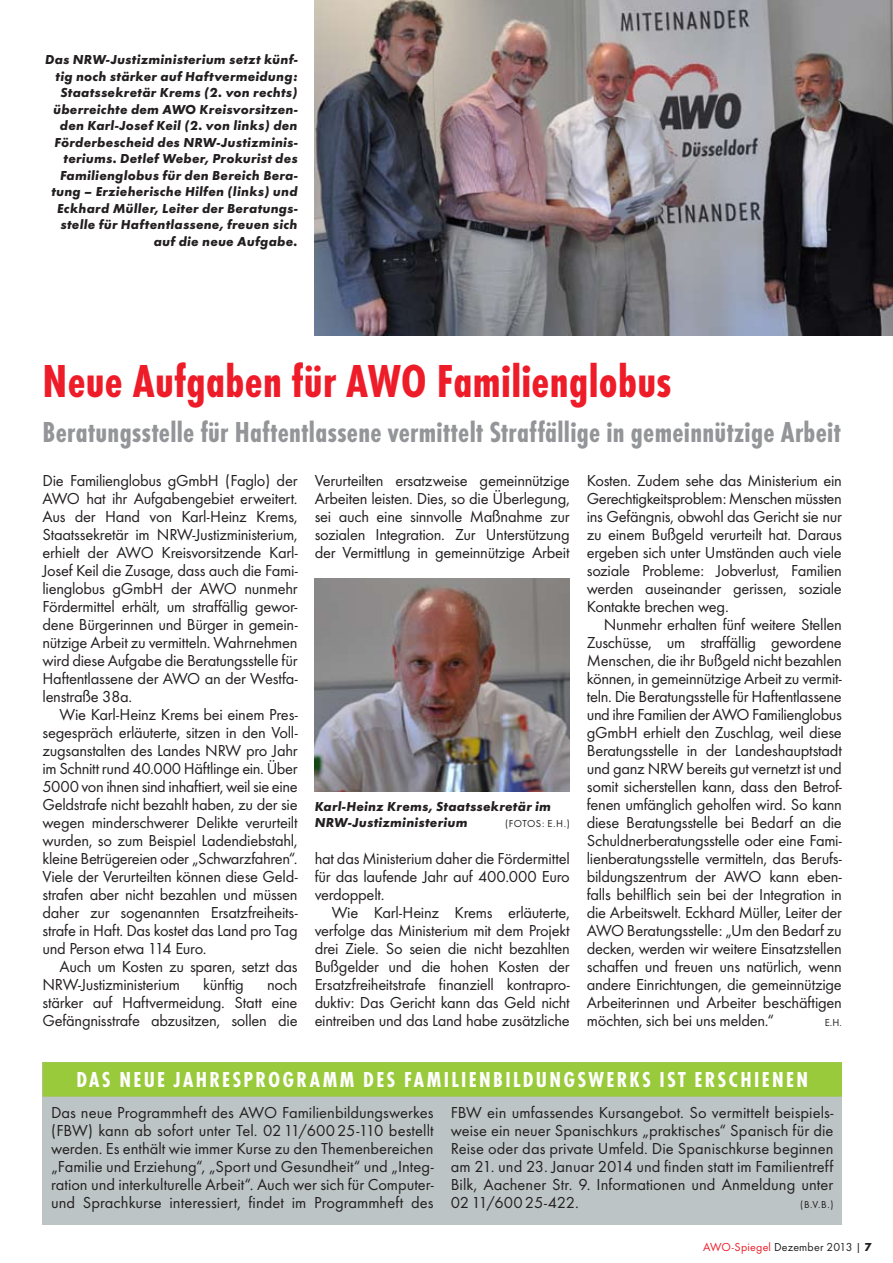
<style>
.page{position:relative;width:893px;height:1263px;background:#fff}
.page>*{position:absolute;margin:0;border:0;box-sizing:border-box;transform-origin:0 0}
.t1{font:700 condensed 48px "Futura T";letter-spacing:.005em;color:#ee1c28}
.t2{font:700 condensed 30px "Futura T";letter-spacing:.01em;color:#939598}
.t3{font:700 condensed 22.5px "Futura T";letter-spacing:.1em;color:#fff}
.t4{font:16.5px/18px "Futura T";letter-spacing:-.015em;color:#231f20;text-align:justify}
.t5{font:italic 700 13.5px/16.5px "Futura T";letter-spacing:.015em;color:#231f20}
.t6{font:12px "Futura T";letter-spacing:.015em;color:#231f20}
.t7{font:10.5px "Futura T";color:#231f20}
.s1{color:#ee1c28}
.s2{font-weight:700}
</style>
<div class="page">
<img style="left:315px;top:0;width:578px;height:336px">
<img style="left:315px;top:578px;width:255px;height:214px">
<div style="left:43px;top:1062px;width:799px;height:162px;background:#bcc4c5"></div>
<div style="left:43px;top:1062px;width:799px;height:35px;background:#99ca3b"></div>
<p class="t5" style="left:45px;top:51px;width:254px;text-align:right">Das NRW-Justizministerium setzt künf&shy;tig noch stärker auf Haftvermeidung:<br>Staatssekretär Krems (2. von rechts) überreichte dem AWO Kreisvorsitzen&shy;den Karl-Josef Keil (2. von links) den Förderbescheid des NRW-Justizminis&shy;teriums. Detlef Weber, Prokurist des Familienglobus für den Bereich Bera&shy;tung – Erzieherische Hilfen (links) und Eckhard Müller, Leiter der Beratungs&shy;stelle für Haftentlassene, freuen sich auf die neue Aufgabe.</p>
<h1 class="t1" style="left:43px;top:353px;width:630px">Neue Aufgaben für AWO Familienglobus</h1>
<h2 class="t2" style="left:43px;top:414px;width:800px">Beratungsstelle für Haftentlassene vermittelt Straffällige in gemeinnützige Arbeit</h2>
<p class="t4" style="left:43px;top:471px;width:257px">Die Familienglobus gGmbH (Faglo) der AWO hat ihr Aufgabengebiet erweitert.<br>Aus der Hand von Karl-Heinz Krems, Staatssekretär im NRW-Justizministerium, erhielt der AWO Kreisvorsitzende Karl-Josef Keil die Zusage, dass auch die Fami&shy;lienglobus gGmbH der AWO nunmehr Fördermittel erhält, um straffällig gewor&shy;dene Bürgerinnen und Bürger in gemein&shy;nützige Arbeit zu vermitteln. Wahrnehmen wird diese Aufgabe die Beratungsstelle für Haftentlassene der AWO an der Westfa&shy;lenstraße 38a.</p>
<p class="t4" style="left:43px;top:705px;width:257px;text-indent:17px">Wie Karl-Heinz Krems bei einem Pres&shy;segespräch erläuterte, sitzen in den Voll&shy;zugsanstalten des Landes NRW pro Jahr im Schnitt rund 40.000 Häftlinge ein. Über 5000 von ihnen sind inhaftiert, weil sie eine Geldstrafe nicht bezahlt haben, zu der sie wegen minderschwerer Delikte verurteilt wurden, so zum Beispiel Ladendiebstahl, kleine Betrügereien oder „Schwarzfahren“.<br>Viele der Verurteilten können diese Geld&shy;strafen aber nicht bezahlen und müssen daher zur sogenannten Ersatzfreiheits&shy;strafe in Haft. Das kostet das Land pro Tag und Person etwa 114 Euro.</p>
<p class="t4" style="left:43px;top:957px;width:257px;text-indent:17px">Auch um Kosten zu sparen, setzt das<br>NRW-Justizministerium</p>
<p class="t4" style="left:203px;top:975px;width:42px">künftig</p>
<p class="t4" style="left:43px;top:975px;width:257px;text-indent:225px">noch stärker auf Haftvermeidung. Statt eine Gefängnisstrafe abzusitzen, sollen die</p>
<p class="t4" style="left:315px;top:471px;width:257px">Verurteilten ersatzweise gemeinnützige Arbeiten leisten. Dies, so die Überlegung, sei auch eine sinnvolle Maßnahme zur sozialen Integration. Zur Unterstützung der Vermittlung in gemeinnützige Arbeit</p>
<p class="t5" style="left:315px;top:798px;width:238px">Karl-Heinz Krems, Staatssekretär im<br>NRW-Justizministerium</p>
<p class="t7" style="left:505px;top:818px;width:17px">(Fotos</p>
<p class="t7" style="left:542px;top:818px;width:29px">: e.h.)</p>
<p class="t4" style="left:315px;top:849px;width:257px">hat das Ministerium daher die Fördermittel für das laufende Jahr auf 400.000 Euro verdoppelt.</p>
<p class="t4" style="left:315px;top:903px;width:257px;text-indent:17px">Wie Karl-Heinz Krems erläuterte, verfolge das Ministerium mit dem Projekt drei Ziele. So seien die nicht bezahlten Bußgelder und die hohen Kosten der Ersatzfreiheitstrafe finanziell kontrapro&shy;duktiv: Das Gericht kann das Geld nicht eintreiben und das Land habe zusätzliche</p>
<p class="t4" style="left:587px;top:471px;width:257px">Kosten. Zudem sehe das Ministerium ein Gerechtigkeitsproblem: Menschen müssten ins Gefängnis, obwohl das Gericht sie nur zu einem Bußgeld verurteilt hat. Daraus ergeben sich unter Umständen auch viele soziale Probleme: Jobverlust, Familien werden auseinander gerissen, soziale Kontakte brechen weg.</p>
<p class="t4" style="left:587px;top:615px;width:257px;text-indent:17px">Nunmehr erhalten fünf weitere Stellen Zuschüsse, um straffällig gewordene Menschen, die ihr Bußgeld nicht bezahlen können, in gemeinnützige Arbeit zu vermit&shy;teln. Die Beratungsstelle für Haftentlassene und ihre Familien der AWO Familienglobus gGmbH erhielt den Zuschlag, weil diese Beratungsstelle in der Landeshauptstadt und ganz NRW bereits gut vernetzt ist und somit sicherstellen kann, dass den Betrof&shy;fenen umfänglich geholfen wird. So kann diese Beratungsstelle bei Bedarf an die Schuldnerberatungsstelle oder eine Fami&shy;lienberatungsstelle vermitteln, das Berufs&shy;bildungszentrum der AWO kann eben&shy;falls behilflich sein bei der Integration in die Arbeitswelt. Eckhard Müller, Leiter der AWO Beratungsstelle: „Um den Bedarf zu decken, werden wir weitere Einsatzstellen schaffen und freuen uns natürlich, wenn andere Einrichtungen, die gemeinnützige Arbeiterinnen und Arbeiter beschäftigen möchten, sich bei uns melden.“</p>
<p class="t7" style="left:825px;top:1016px;width:19px">E.H.</p>
<h3 class="t3" style="left:76px;top:1067px;width:69px">Das neue</h3>
<h3 class="t3" style="left:174px;top:1067px;width:22px">Jahrespr</h3>
<h3 class="t3" style="left:268px;top:1067px;width:30px">ogramm</h3>
<h3 class="t3" style="left:363px;top:1067px;width:12px">des</h3>
<h3 class="t3" style="left:404px;top:1067px;width:12px">Familie</h3>
<h3 class="t3" style="left:479px;top:1067px;width:26px">nbildu</h3>
<h3 class="t3" style="left:550px;top:1067px;width:28px">ngswerks</h3>
<h3 class="t3" style="left:659px;top:1067px;width:47px">ist erschie</h3>
<h3 class="t3" style="left:772px;top:1067px;width:38px">nen</h3>
<p class="t4" style="left:51px;top:1104px;width:384px">Das neue Programmheft des AWO Familienbildungswerkes (FBW) kann ab sofort unter Tel. 0211/60025-110 bestellt werden. Es enthält wie immer Kurse zu den Themenbereichen „Familie und Erziehung“, „Sport und Gesundheit“ und „Integ&shy;ration und interkulturelle Arbeit“. Auch wer sich für Computer&shy;und Sprachkurse interessiert, findet im Programmheft des</p>
<p class="t4" style="left:451px;top:1104px;width:384px">FBW ein umfassendes Kursangebot. So vermittelt beispiels&shy;weise ein neuer Spanischkurs „praktisches“ Spanisch für die Reise oder das private Umfeld. Die Spanischkurse beginnen am 21. und 23. Januar 2014 und finden statt im Familientreff Bilk, Aachener Str. 9. Informationen und Anmeldung unter 0211/60025-422.</p>
<p class="t7" style="left:800px;top:1199px;width:35px">(B.v.B.)</p>
<p class="t6" style="left:703px;top:1240px;width:170px"><span class="s1">AWO-Spiegel</span> Dezember 2013 | <span class="s2">7</span></p>
</div>
